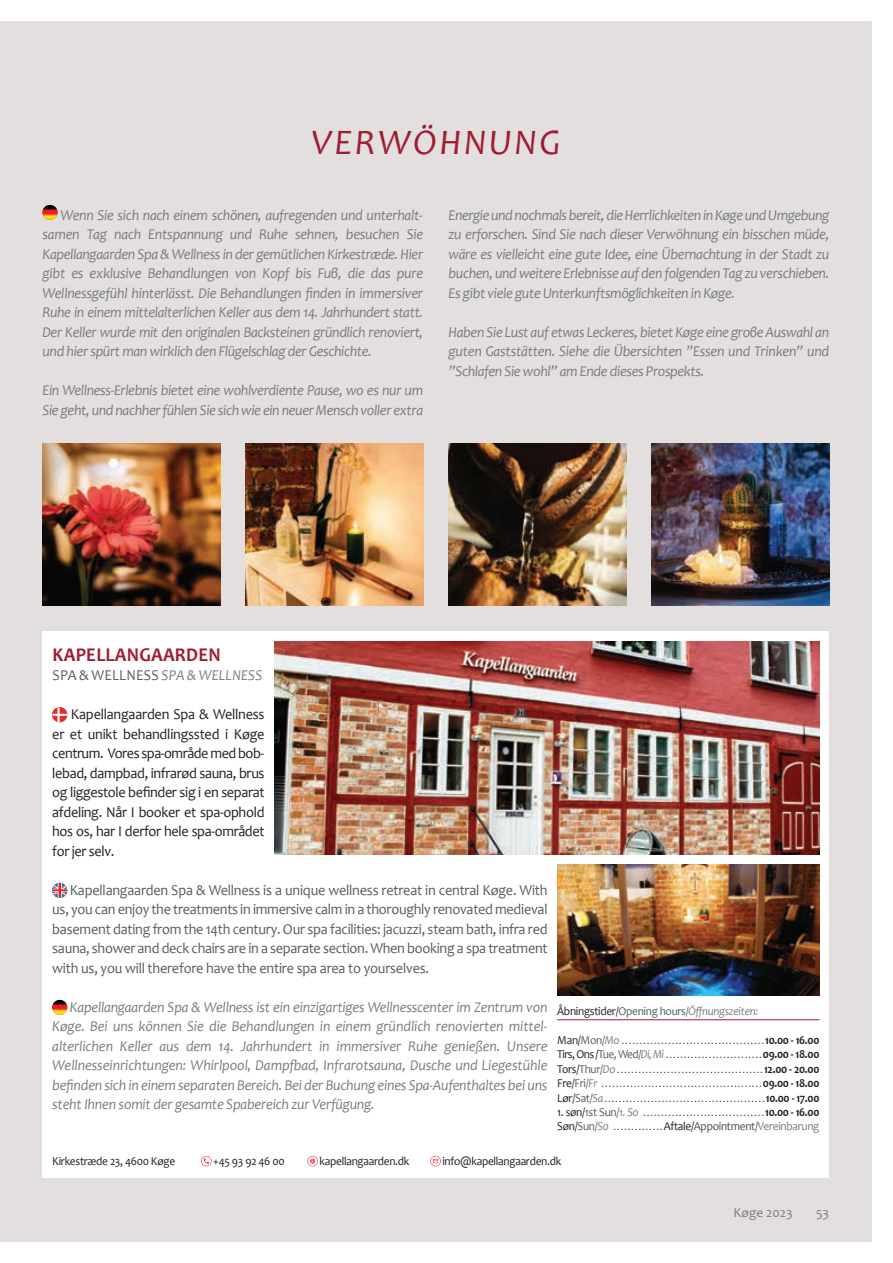
<style>
.page{position:relative;width:893px;height:1263px;background:#fff}
.page>*{position:absolute;margin:0;border:0;box-sizing:border-box;transform-origin:0 0}
.t1{font:italic 36px "Candara";letter-spacing:.085em;color:#9f1c32}
.t2{font:700 19.5px "Candara";letter-spacing:.015em;color:#9f1c32;scale:.95 1}
.t3{font:italic 15px/19.5px "Candara";letter-spacing:-.025em;color:#7a7c7c;text-align:justify;scale:.95 1}
.t4{font:15px/19.5px "Candara";letter-spacing:-.015em;color:#555d5d;text-align:justify;scale:.95 1}
.t5{font:15px/19.5px "Candara";letter-spacing:-.025em;color:#231f20;text-align:justify;scale:.95 1}
.t6{font:15px "Candara";letter-spacing:.015em;color:#555d5d;scale:.95 1}
.t7{font:13.5px "Candara";color:#7a7c7c}
.t8{font:12px "Candara";letter-spacing:-.025em;color:#231f20;scale:.95 1}
.t9{font:italic 12px "Candara";letter-spacing:-.025em;color:#7a7c7c;scale:.95 1}
.t10{font:9px "Candara";color:#231f20;scale:.95 1}
.s1{font-style:italic;color:#7a7c7c}
.s2{font-style:normal;color:#231f20}
.s3{font-style:normal;color:#555d5d}
.s4{font-size:12px}
.s5{font-size:12px;color:#555d5d}
.s6{font-style:italic;font-size:12px;color:#7a7c7c}
.s7{font-weight:700;font-size:12px}
.s8{font-size:12px;color:rgb(35 31 32/.8)}
.s9{font-size:12px;color:rgb(35 31 32/.6)}
</style>
<div class="page">
<div style="left:0;top:21px;width:872px;height:1221px;background:#e2dfde"></div>
<div style="left:43px;top:631px;width:786px;height:547px;background:#fff"></div>
<svg style="left:52px;top:707px;width:15px;height:15px"></svg>
<svg style="left:52px;top:883px;width:15px;height:15px"></svg>
<img style="left:52px;top:1000px;width:15px;height:15px;border-radius:50%">
<img style="left:274px;top:641px;width:546px;height:214px">
<img style="left:43px;top:205px;width:15px;height:15px;border-radius:50%">
<img style="left:557px;top:864px;width:262px;height:132px">
<hr style="left:557px;top:1019px;width:262px;height:1px;background:#9f1c32">
<svg style="left:201px;top:1156px;width:11px;height:10px"></svg>
<svg style="left:307px;top:1156px;width:11px;height:10px"></svg>
<svg style="left:430px;top:1156px;width:11px;height:10px"></svg>
<img style="left:43px;top:443px;width:177px;height:163px">
<img style="left:246px;top:443px;width:177px;height:163px">
<img style="left:449px;top:443px;width:177px;height:163px">
<img style="left:652px;top:443px;width:177px;height:163px">
<p class="t1" style="left:312px;top:119px;width:250px">VERWÖHNUNG</p>
<p class="t3" style="left:43px;top:205px;width:402px;text-indent:18px">Wenn Sie sich nach einem schönen, aufregenden und unterhalt‐ samen Tag nach Entspannung und Ruhe sehnen, besuchen Sie Kapellangaarden Spa &amp; Wellness in der gemütlichen Kirkestræde. Hier gibt es exklusive Behandlungen von Kopf bis Fuβ, die das pure Wellnessgefühl hinterlässt. Die Behandlungen finden in immersiver Ruhe in einem mittelalterlichen Keller aus dem 14. Jahrhundert statt.<br>Der Keller wurde mit den originalen Backsteinen gründlich renoviert, und hier spürt man wirklich den Flügelschlag der Geschichte.</p>
<p class="t3" style="left:43px;top:380px;width:402px">Ein Wellness‐Erlebnis bietet eine wohl verdiente Pause, wo es nur um<br>Sie geht, und nachher fühlen Sie sich wie ein neuer Mensch voller extra</p>
<p class="t3" style="left:449px;top:205px;width:402px">Energie und nochmals bereit, die Herrlichkeiten in Køge und Umgebung zu erforschen. Sind Sie nach dieser Verwöhnung ein bisschen müde, wäre es vielleicht eine gute Idee, eine Übernachtung in der Stadt zu buchen, und weitere Erlebnisse auf den folgenden Tag zu verschieben.<br>Es gibt viele gute Unterkunfts möglichkeiten in Køge.</p>
<p class="t3" style="left:449px;top:322px;width:402px">Haben Sie Lust auf etwas Leckeres, bietet Køge eine groβe Auswahl an guten Gaststätten. Siehe die Übersichten ”Essen und Trinken” und ”Schlafen Sie wohl” am Ende dieses Prospekts.</p>
<p class="t2" style="left:53px;top:642px;width:179px">KAPELLANGAARDEN</p>
<p class="t6" style="left:53px;top:666px;width:222px">SPA &amp; WELLNESS <span class="s1">SPA &amp; WELLNESS</span></p>
<p class="t5" style="left:52px;top:704px;width:225px;text-indent:19px">Kapellangaarden Spa &amp; Wellness er et unikt behandlingssted i Køge centrum. Vores spa‐område med bob ‐ le bad, dampbad, infrarød sauna, brus og liggestole befinder sig i en separat afdeling. Når I booker et spa‐ophold hos os, har I derfor hele spa‐området for jer selv.</p>
<p class="t4" style="left:52px;top:880px;width:523px;text-indent:17px">Kapellangaarden Spa &amp; Wellness is a unique wellness retreat in central Køge. With us, you can enjoy the treatments in immersive calm in a thoroughly renovated medieval basement dating from the 14th century. Our spa facilities: jacuzzi, steam bath, infra red sauna, shower and deck chairs are in a separate section. When booking a spa treatment with us, you will therefore have the entire spa area to yourselves.</p>
<p class="t3" style="left:52px;top:997px;width:523px;text-indent:17px">Kapellangaarden Spa &amp; Wellness ist ein einzigartiges Wellnesscenter im Zentrum von Køge. Bei uns können Sie die Behandlungen in einem gründlich renovierten mittel ‐ alterlichen Keller aus dem 14. Jahrhundert in immersiver Ruhe genießen. Unsere Wellnesseinrichtungen: Whirlpool, Dampfbad, Infrarotsauna, Dusche und Liegestühle befinden sich in einem separaten Bereich. Bei der Buchung eines Spa‐Aufenthaltes bei uns steht Ihnen somit der gesamte Spabereich zur Verfügung.</p>
<p class="t9" style="left:557px;top:1004px;width:213px"><span class="s2">Åbningstider/</span><span class="s3">Opening hours/</span>Öffnungszeiten:</p>
<p class="t10" style="left:557px;top:1035px;width:277px"><span class="s4">Man/</span><span class="s5">Mon/</span><span class="s6">Mo</span> . . . . . . . . . . . . . . . . . . . . . . . . . . . . . . . . . . . . . . . . <span class="s7">10.00 ‐ 16.00</span></p>
<p class="t10" style="left:557px;top:1050px;width:277px"><span class="s4">Tirs, Ons /</span><span class="s5">Tue, Wed/</span><span class="s6">Di, Mi</span> . . . . . . . . . . . . . . . . . . . . . . . . . . . <span class="s7">09.00 ‐ 18.00</span></p>
<p class="t10" style="left:557px;top:1064px;width:277px"><span class="s4">Tors/</span><span class="s5">Thur/</span><span class="s6">Do</span> . . . . . . . . . . . . . . . . . . . . . . . . . . . . . . . . . . . . . . . . . <span class="s7">12.00 ‐ 20.00</span></p>
<p class="t10" style="left:557px;top:1078px;width:277px"><span class="s4">Fre/</span><span class="s5">Fri/</span><span class="s6">Fr</span> . . . . . . . . . . . . . . . . . . . . . . . . . . . . . . . . . . . . . . . . . . . . . <span class="s7">09.00 ‐ 18.00</span></p>
<p class="t10" style="left:557px;top:1093px;width:277px"><span class="s4">Lør/</span><span class="s5">Sat/</span><span class="s6">Sa</span> . . . . . . . . . . . . . . . . . . . . . . . . . . . . . . . . . . . . . . . . . . . . . <span class="s7">10.00 ‐ 17.00</span></p>
<p class="t10" style="left:557px;top:1107px;width:277px"><span class="s4">1. søn/</span><span class="s5">1st Sun/</span><span class="s6">1. So</span> . . . . . . . . . . . . . . . . . . . . . . . . . . . . . . . . . . <span class="s7">10.00 ‐ 16.00</span></p>
<p class="t10" style="left:557px;top:1122px;width:278px"><span class="s4">Søn/</span><span class="s5">Sun/</span><span class="s6">So</span> . . . . . . . . . . . . . . <span class="s4">Aftale/</span><span class="s8">Appointment/</span><span class="s9">Vereinbarung</span></p>
<p class="t8" style="left:52px;top:1153px;width:131px">Kirkestræde 23, 4600 Køge</p>
<p class="t8" style="left:213px;top:1153px;width:77px">+45 93 92 46 00</p>
<p class="t8" style="left:320px;top:1153px;width:96px">kapellangaarden.dk</p>
<p class="t8" style="left:442px;top:1153px;width:127px">info@kapellangaarden.dk</p>
<p class="t7" style="left:733px;top:1204px;width:61px">Køge 2023</p>
<p class="t7" style="left:816px;top:1204px;width:15px">53</p>
</div>
